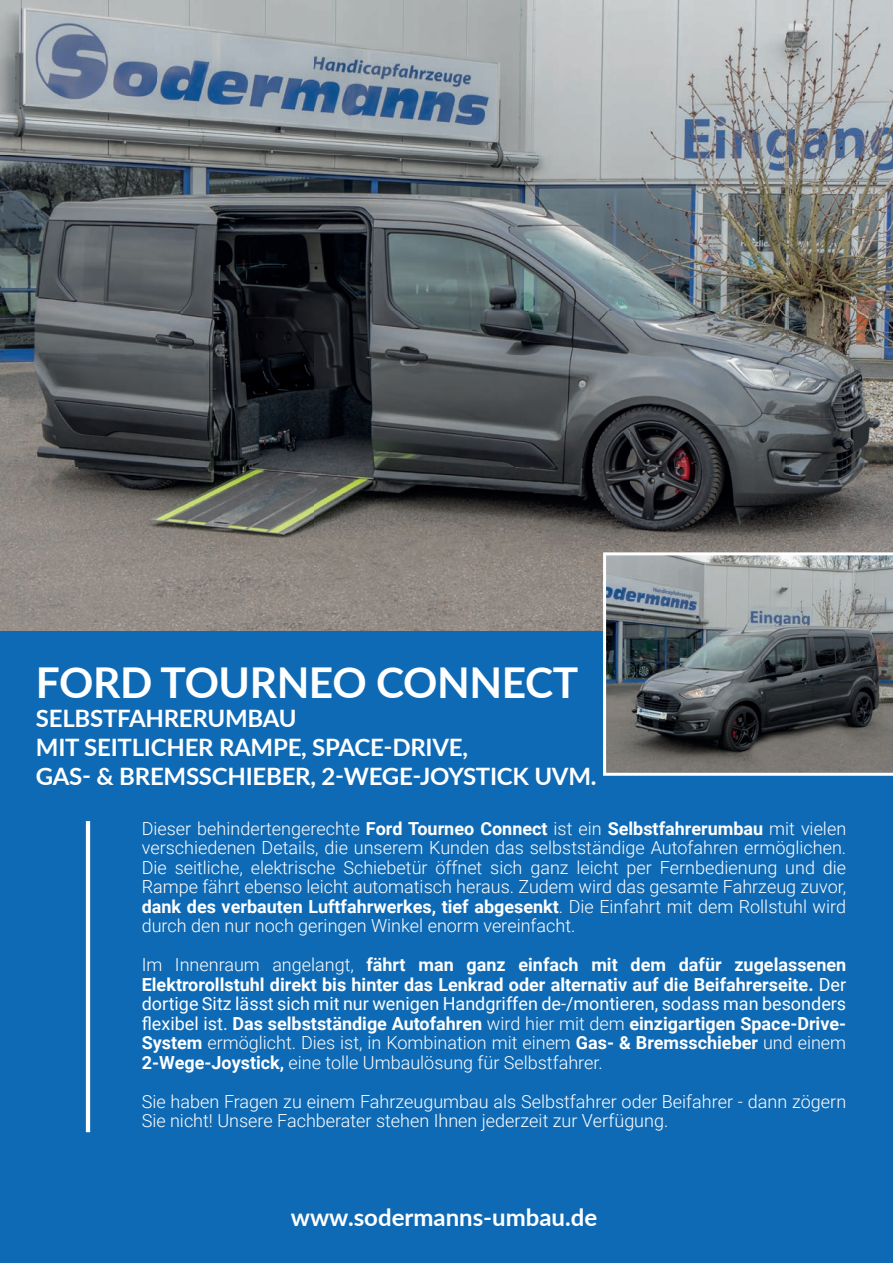
<style>
.page{position:relative;width:893px;height:1263px;background:#fff}
.page>*{position:absolute;margin:0;border:0;box-sizing:border-box;transform-origin:0 0}
.t1{font:700 42.45px "Lato";letter-spacing:-.01em;color:#fff}
.t2{font:700 24px/28.8px "Lato";letter-spacing:-.01em;color:#fff}
.t3{font:300 18px/19.5px "Roboto";color:#fff;text-align:justify}
.t4{font:700 18px/19.5px "Roboto";color:#fff;text-align:justify}
.s1{font-weight:700}
.s2{font-weight:300}
.s3{font-weight:400}
</style>
<div class="page">
<img style="left:0;top:0;width:893px;height:631px">
<div style="left:0;top:631px;width:893px;height:632px;background:#0f6ab5"></div>
<hr style="left:86px;top:821px;width:4px;height:311px;background:#fff">
<svg style="left:603px;top:552px;width:290px;height:224px;background:#707477"></svg>
<h1 class="t1" style="left:36px;top:651px;width:544px">FORD TOURNEO CONNECT</h1>
<h2 class="t2" style="left:36px;top:703px;width:562px">SELBSTFAHRERUMBAU<br>MIT SEITLICHER RAMPE, SPACE-DRIVE,<br>GAS- &amp; BREMSSCHIEBER, 2-WEGE-JOYSTICK UVM.</h2>
<p class="t3" style="left:142px;top:818px;width:706px">Dieser behindertengerechte <span class="s1">Ford Tourneo Connect</span> ist ein <span class="s1">Selbstfahrerumbau</span> mit vielen verschiedenen Details, die unserem Kunden das selbstständige Autofahren ermöglichen.<br>Die seitliche, elektrische Schiebetür öffnet sich ganz leicht per Fernbedienung und die Rampe fährt ebenso leicht automatisch heraus. Zudem wird das gesamte Fahrzeug zuvor, <span class="s1">dank des verbauten Luftfahrwerkes, tief abgesenkt</span>. Die Einfahrt mit dem Rollstuhl wird durch den nur noch geringen Winkel enorm vereinfacht.</p>
<p class="t4" style="left:142px;top:954px;width:706px"><span class="s2">Im Innenraum angelangt,</span> fährt man ganz einfach mit dem dafür zugelassenen Elektrorollstuhl direkt bis hinter das Lenkrad oder alternativ auf die Beifahrerseite. <span class="s3">Der dortige Sitz lässt sich mit nur wenigen Handgriffen de-/montieren, sodass man besonders flexibel ist.</span> Das selbstständige Autofahren <span class="s2">wird hier mit dem</span> einzigartigen Space-Drive-System <span class="s2">ermöglicht. Dies ist, in Kombination mit einem</span> Gas- &amp; Bremsschieber <span class="s2">und einem </span>2-Wege-Joystick, <span class="s2">eine tolle Umbaulösung für Selbstfahrer.</span></p>
<p class="t3" style="left:142px;top:1091px;width:706px">Sie haben Fragen zu einem Fahrzeugumbau als Selbstfahrer oder Beifahrer - dann zögern<br>Sie nicht! Unsere Fachberater stehen Ihnen jederzeit zur Verfügung.</p>
<h2 class="t2" style="left:291px;top:1202px;width:308px">www.sodermanns-umbau.de</h2>
</div>
